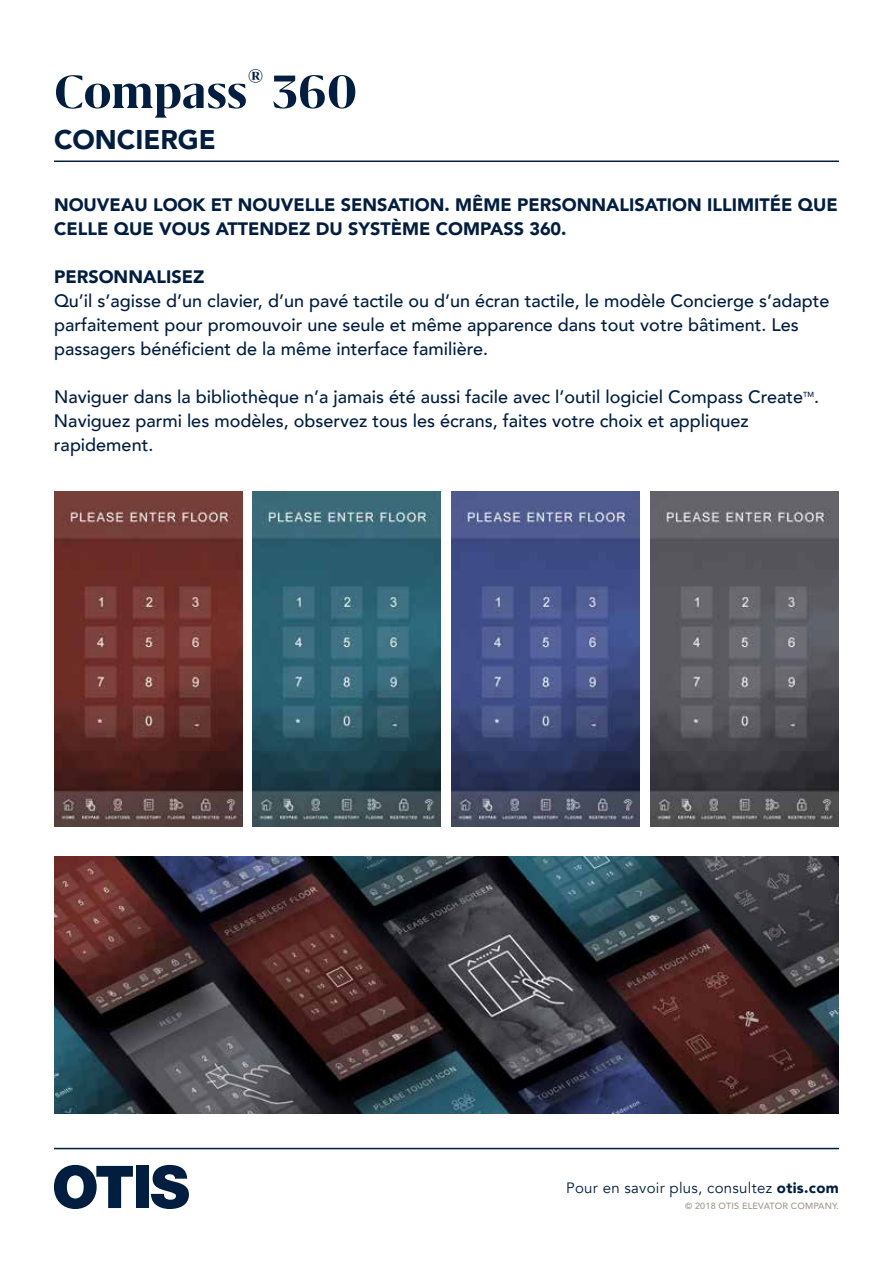
<style>
.page{position:relative;width:893px;height:1263px;background:#fff}
.page>*{position:absolute;margin:0;border:0;box-sizing:border-box;transform-origin:0 0}
.t1{font:700 54px "Grifo M";color:#011e41}
.t2{font:900 27px "Avenir";color:#011e41}
.t3{font:500 18px/24px "Avenir";color:#011e41}
.t4{font:900 18px/24px "Avenir";color:#011e41}
.t5{font:15px "Avenir";letter-spacing:.02em;color:#011e41}
.t6{font:500 9px "Avenir";letter-spacing:.02em;color:#9e968d}
.t7{font:500 7.35px "Avenir";color:#011e41}
.s1{font-weight:900}
</style>
<div class="page">
<hr style="left:54px;top:1148px;width:785px;height:1px;background:#011e41">
<hr style="left:54px;top:161px;width:785px;height:1px;background:#011e41">
<svg style="left:54px;top:1165px;width:79px;height:44px"></svg>
<div style="left:136px;top:1166px;width:13px;height:42px;background:#011e41"></div>
<svg style="left:151px;top:1165px;width:38px;height:44px"></svg>
<img style="left:54px;top:492px;width:188px;height:334px">
<img style="left:253px;top:492px;width:188px;height:334px">
<img style="left:451px;top:492px;width:189px;height:334px">
<img style="left:650px;top:492px;width:188px;height:334px">
<img style="left:54px;top:856px;width:784px;height:257px">
<h1 class="t1" style="left:54px;top:64px;width:305px">Compass<sup>®</sup> 360</h1>
<h2 class="t2" style="left:54px;top:116px;width:163px">CONCIERGE</h2>
<p class="t4" style="left:54px;top:193px;width:785px">NOUVEAU LOOK ET NOUVELLE SENSATION. MÊME PERSONNALISATION ILLIMITÉE QUE<br>CELLE QUE VOUS ATTENDEZ DU SYSTÈME COMPASS 360.</p>
<p class="t4" style="left:54px;top:265px;width:152px">PERSONNALISEZ</p>
<p class="t3" style="left:54px;top:288px;width:777px">Qu’il s’agisse d’un clavier, d’un pavé tactile ou d’un écran tactile, le modèle Concierge s’adapte parfaitement pour promouvoir une seule et même apparence dans tout votre bâtiment. Les passagers bénéficient de la même interface familière.</p>
<p class="t3" style="left:54px;top:384px;width:751px">Naviguer dans la bibliothèque n’a jamais été aussi facile avec l’outil logiciel Compass Create</p>
<p class="t7" style="left:803px;top:388px;width:12px">tm</p>
<p class="t3" style="left:814px;top:384px;width:7px">.</p>
<p class="t3" style="left:54px;top:408px;width:696px">Naviguez parmi les modèles, observez tous les écrans, faites votre choix et appliquez rapidement.</p>
<p class="t5" style="left:566px;top:1179px;width:274px">Pour en savoir plus, consultez <span class="s1">otis.com</span></p>
<p class="t6" style="left:685px;top:1198px;width:155px">© 2018 OTIS ELEVATOR COMPANY.</p>
</div>
